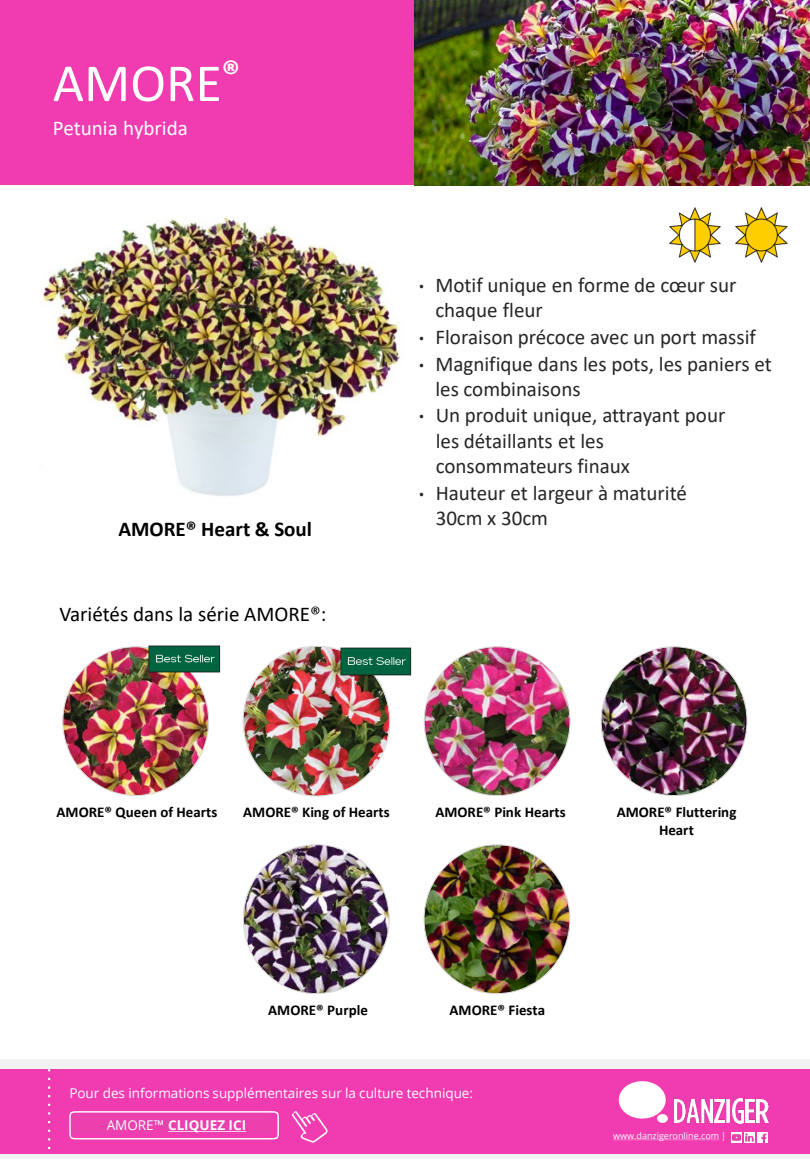
<style>
.page{position:relative;width:810px;height:1170px;background:#fff}
.page>*{position:absolute;margin:0;border:0;box-sizing:border-box;transform-origin:0 0}
.t1{font:54px "Calibri";color:#fff}
.t2{font:21px/25.2px "Calibri";letter-spacing:-.005em;color:#262626}
.t3{font:21px "Calibri";color:#000}
.t4{font:700 21px "Calibri";color:#000}
.t5{font:21px "Calibri";letter-spacing:-.005em;color:#fff}
.t6{font:700 15px/18px "Calibri";color:#000;text-align:center}
.t7{font:13.5px "Open Sans";color:#fff}
.t8{font:700 13.5px "Open Sans";color:#fff}
.t9{font:9px "Open Sans";color:#fff}
.s1{font-family:"Open Sans";font-size:15px}
.s2{font-weight:400}
</style>
<div class="page">
<div style="left:0;top:0;width:810px;height:185px;background:#f13bb0"></div>
<img style="left:63px;top:647px;width:146px;height:149px;border-radius:50%">
<img style="left:424px;top:647px;width:146px;height:149px;border-radius:50%">
<img style="left:601px;top:647px;width:146px;height:149px;border-radius:50%">
<img style="left:243px;top:845px;width:146px;height:149px;border-radius:50%">
<img style="left:424px;top:845px;width:146px;height:149px;border-radius:50%">
<img style="left:414px;top:0;width:396px;height:185px">
<img style="left:42px;top:217px;width:358px;height:279px">
<img style="left:242px;top:645px;width:149px;height:152px">
<img style="left:148px;top:645px;width:73px;height:29px">
<img style="left:339px;top:647px;width:73px;height:29px">
<img style="left:735px;top:207px;width:53px;height:56px">
<img style="left:669px;top:207px;width:52px;height:56px">
<div style="left:0;top:1059px;width:810px;height:99px;background:#f2f2f2"></div>
<div style="left:0;top:1069px;width:810px;height:85px;background:#f13bb0"></div>
<img style="left:675px;top:1099px;width:37px;height:24px">
<img style="left:715px;top:1099px;width:9px;height:24px">
<svg style="left:726px;top:1099px;width:4px;height:24px"></svg>
<img style="left:732px;top:1099px;width:11px;height:24px">
<img style="left:746px;top:1099px;width:9px;height:24px">
<img style="left:757px;top:1099px;width:11px;height:24px">
<svg style="left:619px;top:1081px;width:49px;height:42px"></svg>
<svg style="left:613px;top:1140px;width:106px;height:1px"></svg>
<svg style="left:731px;top:1132px;width:37px;height:10px"></svg>
<svg style="left:292px;top:1111px;width:36px;height:32px"></svg>
<svg style="left:69px;top:1111px;width:210px;height:29px"></svg>
<svg style="left:48px;top:1069px;width:2px;height:81px"></svg>
<p class="t1" style="left:53px;top:46px;width:189px">AMORE<sup>®</sup></p>
<p class="t5" style="left:53px;top:113px;width:137px">Petunia hybrida</p>
<p class="t4" style="left:118px;top:514px;width:195px">AMORE® Heart &amp; Soul</p>
<p class="t3" style="left:59px;top:599px;width:269px">Variétés dans la série AMORE®:</p>
<p class="t2" style="left:435px;top:272px;width:303px;text-indent:-17px"><span class="s1">•</span> Motif unique en forme de cœur sur chaque fleur</p>
<p class="t2" style="left:419px;top:324px;width:339px"><span class="s1">•</span> Floraison précoce avec un port massif</p>
<p class="t2" style="left:435px;top:350px;width:338px;text-indent:-17px"><span class="s1">•</span> Magnifique dans les pots, les paniers et les combinaisons</p>
<p class="t2" style="left:436px;top:402px;width:291px;text-indent:-17px"><span class="s1">•</span> Un produit unique, attrayant pour les détaillants et les consommateurs finaux</p>
<p class="t2" style="left:436px;top:480px;width:253px;text-indent:-17px"><span class="s1">•</span> Hauteur et largeur à maturité<br>30cm x 30cm</p>
<p class="t6" style="left:57px;top:803px;width:162px">AMORE® Queen of Hearts</p>
<p class="t6" style="left:243px;top:803px;width:148px">AMORE® King of Hearts</p>
<p class="t6" style="left:435px;top:803px;width:132px">AMORE® Pink Hearts</p>
<p class="t6" style="left:617px;top:803px;width:121px">AMORE® Fluttering<br>Heart</p>
<p class="t6" style="left:268px;top:1001px;width:101px">AMORE® Purple</p>
<p class="t6" style="left:450px;top:1001px;width:97px">AMORE® Fiesta</p>
<p class="t7" style="left:69px;top:1083px;width:405px">Pour des informations supplémentaires sur la culture technique:</p>
<p class="t8" style="left:107px;top:1116px;width:141px"><span class="s2">AMORE™</span> CLIQUEZ ICI</p>
<p class="t9" style="left:613px;top:1130px;width:114px">www.danzigeronline.com |</p>
</div>
